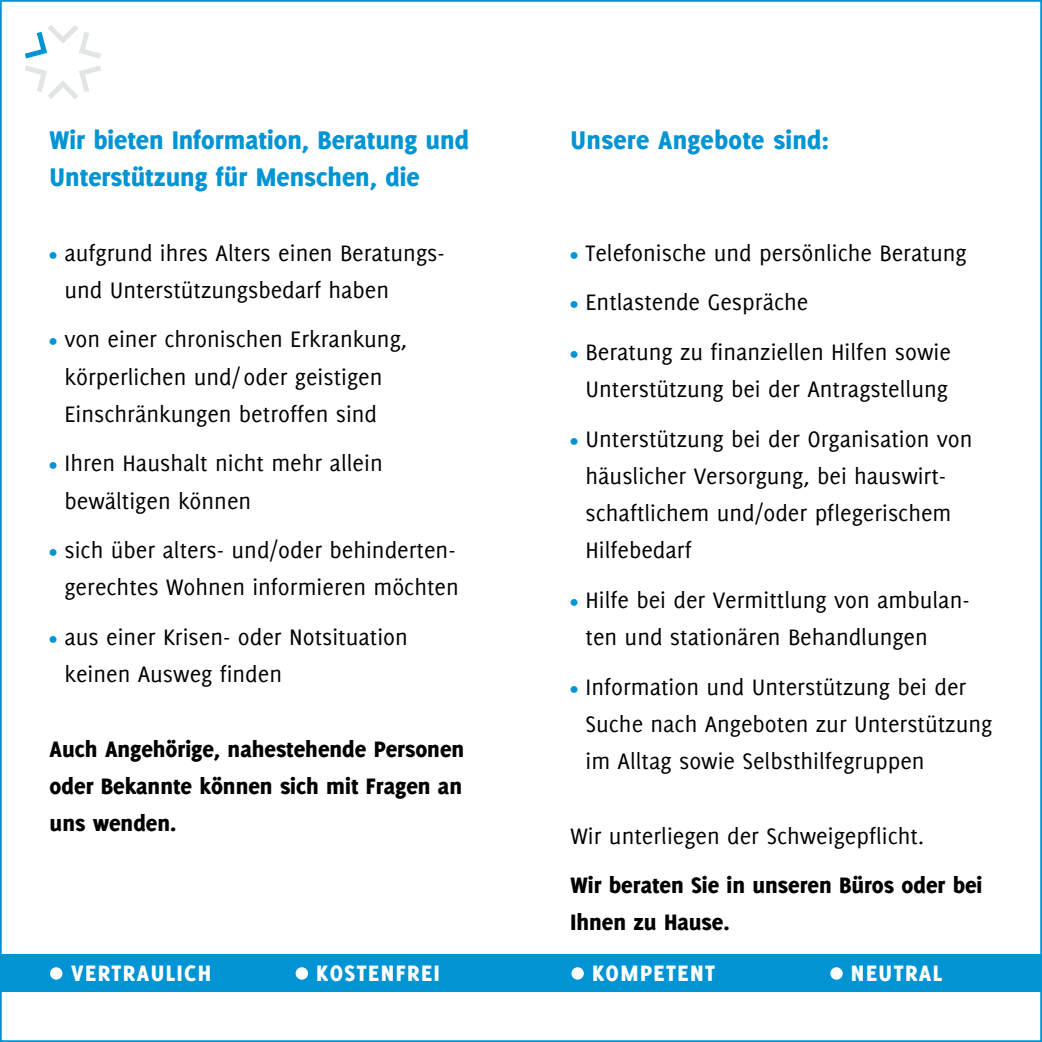
<style>
.page{position:relative;width:1042px;height:1042px;background:#fff}
.page>*{position:absolute;margin:0;border:0;box-sizing:border-box;transform-origin:0 0}
.t1{font:800 28px/37.3px "Delicious";color:#0094d4}
.t2{font:24.5px/37.3px "Delicious";color:#000}
.t3{font:800 24.5px/37.3px "Delicious";color:#000;text-align:justify}
.t4{font:800 24.5px "Delicious";letter-spacing:.06em;color:#fff}
.s1{font-weight:800;font-size:17.5px;color:#0094d4}
</style>
<div class="page">
<svg style="left:25px;top:25px;width:76px;height:33px"></svg>
<svg style="left:25px;top:66px;width:76px;height:33px"></svg>
<div style="left:0;top:954px;width:1042px;height:37px;background:#0094d4"></div>
<div style="left:50px;top:967px;width:12px;height:12px;background:#fff;border-radius:50%"></div>
<div style="left:296px;top:967px;width:12px;height:12px;background:#fff;border-radius:50%"></div>
<div style="left:571px;top:967px;width:13px;height:12px;background:#fff;border-radius:50%"></div>
<div style="left:830px;top:967px;width:12px;height:12px;background:#fff;border-radius:50%"></div>
<p class="t1" style="left:50px;top:121px;width:421px">Wir bieten Information, Beratung und<br>Unterstützung für Menschen, die</p>
<p class="t2" style="left:64px;top:233px;width:382px;text-indent:-15px"><span class="s1">•</span> aufgrund ihres Alters einen Beratungs&shy;und Unterstützungsbedarf haben</p>
<p class="t2" style="left:64px;top:320px;width:344px;text-indent:-15px"><span class="s1">•</span> von einer chronischen Erkrankung, körperlichen und/ oder geistigen<br>Einschränkungen betroffen sind</p>
<p class="t2" style="left:64px;top:444px;width:320px;text-indent:-15px"><span class="s1">•</span> Ihren Haushalt nicht mehr allein bewältigen können</p>
<p class="t2" style="left:50px;top:531px;width:411px;text-align:right"><span class="s1">•</span> sich über alters- und/oder behinderten&shy;gerechtes Wohnen informieren möchten</p>
<p class="t2" style="left:64px;top:618px;width:345px;text-indent:-15px"><span class="s1">•</span> aus einer Krisen- oder Notsituation keinen Ausweg finden</p>
<p class="t3" style="left:50px;top:730px;width:416px">Auch Angehörige, nahestehende Personen oder Bekannte können sich mit Fragen an uns wenden.</p>
<p class="t1" style="left:570px;top:121px;width:260px">Unsere Angebote sind:</p>
<p class="t2" style="left:570px;top:233px;width:397px"><span class="s1">•</span> Telefonische und persönliche Beratung</p>
<p class="t2" style="left:570px;top:283px;width:239px"><span class="s1">•</span> Entlastende Gespräche</p>
<p class="t2" style="left:570px;top:333px;width:382px;text-align:center"><span class="s1">•</span> Beratung zu finanziellen Hilfen sowie<br>Unterstützung bei der Antragstellung</p>
<p class="t2" style="left:585px;top:419px;width:389px;text-indent:-15px"><span class="s1">•</span> Unterstützung bei der Organisation von häuslicher Versorgung, bei hauswirt&shy;schaftlichem und/oder pflegerischem Hilfebedarf</p>
<p class="t2" style="left:585px;top:581px;width:386px;text-indent:-15px"><span class="s1">•</span> Hilfe bei der Vermittlung von ambulan&shy;ten und stationären Behandlungen</p>
<p class="t2" style="left:585px;top:668px;width:408px;text-indent:-15px"><span class="s1">•</span> Information und Unterstützung bei der<br>Suche nach Angeboten zur Unterstützung im Alltag sowie Selbsthilfegruppen</p>
<p class="t2" style="left:570px;top:816px;width:355px">Wir unterliegen der Schweigepflicht.</p>
<p class="t3" style="left:570px;top:866px;width:413px">Wir beraten Sie in unseren Büros oder bei<br>Ihnen zu Hause.</p>
<p class="t4" style="left:71px;top:958px;width:141px">VERTRAULICH</p>
<p class="t4" style="left:316px;top:958px;width:125px">KOSTENFREI</p>
<p class="t4" style="left:592px;top:958px;width:124px">KOMPETENT</p>
<p class="t4" style="left:851px;top:958px;width:93px">NEUTRAL</p>
</div>
